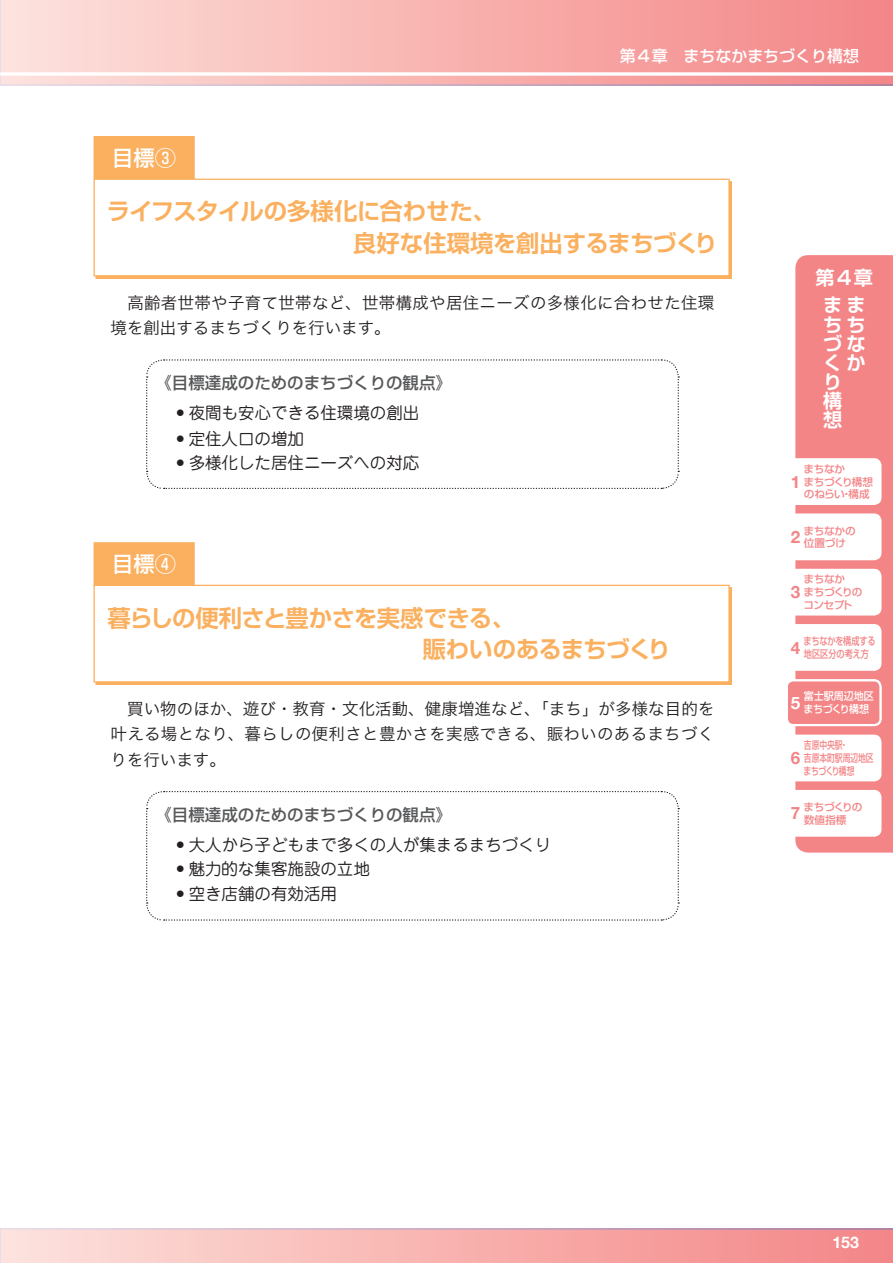
<style>
.page{position:relative;width:893px;height:1263px;background:#fff}
.page>*{position:absolute;margin:0;border:0;box-sizing:border-box;transform-origin:0 0}
.t1{font:700 23.4px/32px "Shin Go Pro De";letter-spacing:-.025em;color:#fab05f}
.t2{font:500 21.3px "Shin Go Pro";color:#fff}
.t3{font:700 19.2px/19.2px "Shin Go Pro De";color:#fff;text-align:center}
.t4{font:700 16.95px "Helvetica Neue";color:#f38587}
.t5{font:700 16.95px "Helvetica Neue";color:#fff}
.t6{font:16.5px/25.5px "Hira Kaku Pro W3";letter-spacing:.02em;color:#231f20}
.t7{font:16.5px "Jun 201 Pro";color:#231f20}
.t8{font:500 16.5px "Shin Go Pro";color:#57585a}
.t9{font:500 15.9px "Shin Go Pro";color:#fff}
.t10{font:700 15.9px "Helvetica Neue";color:#fff}
.t11{font:500 10.65px/12.8px "Shin Go Pro";letter-spacing:-.03em;color:#f38587}
.t12{font:500 10.65px/12.8px "Shin Go Pro";color:#f38587;scale:.73 1}
.t13{font:500 10.65px/12.8px "Shin Go Pro";letter-spacing:-.03em;color:#f38587;scale:.77 1}
.t14{font:500 10.65px/12.8px "Shin Go Pro";color:#fff;scale:.94 1}
.s1{font-family:"Hira Kaku Pro W3"}
</style>
<div class="page">
<svg style="left:0;top:0;width:893px;height:85px;background:#f7b3b1"></svg>
<svg style="left:0;top:1229px;width:893px;height:34px;background:#f6b3b1"></svg>
<svg style="left:0;top:72px;width:893px;height:4px"></svg>
<svg style="left:795px;top:255px;width:98px;height:598px;background:#f3898b"></svg>
<div style="left:787px;top:791px;width:93px;height:45px;background:#fff;border-radius:6px"></div>
<div style="left:786px;top:790px;width:95px;height:47px;border:2px solid #fff;border-radius:6px"></div>
<div style="left:787px;top:736px;width:93px;height:44px;background:#fff;border-radius:6px"></div>
<div style="left:786px;top:735px;width:95px;height:46px;border:2px solid #fff;border-radius:6px"></div>
<div style="left:787px;top:625px;width:93px;height:45px;background:#fff;border-radius:6px"></div>
<div style="left:786px;top:624px;width:95px;height:47px;border:2px solid #fff;border-radius:6px"></div>
<div style="left:787px;top:570px;width:93px;height:44px;background:#fff;border-radius:6px"></div>
<div style="left:786px;top:569px;width:95px;height:46px;border:2px solid #fff;border-radius:6px"></div>
<div style="left:787px;top:514px;width:93px;height:45px;background:#fff;border-radius:6px"></div>
<div style="left:786px;top:513px;width:95px;height:47px;border:2px solid #fff;border-radius:6px"></div>
<div style="left:787px;top:459px;width:93px;height:45px;background:#fff;border-radius:6px"></div>
<div style="left:786px;top:458px;width:95px;height:47px;border:2px solid #fff;border-radius:6px"></div>
<div style="left:787px;top:680px;width:93px;height:45px;background:#f38587;border-radius:6px"></div>
<div style="left:786px;top:679px;width:95px;height:47px;border:2px solid #fff;border-radius:6px"></div>
<div style="left:94px;top:137px;width:100px;height:42px;background:#fab05f"></div>
<div style="left:94px;top:136px;width:101px;height:44px;border:1px solid #fab05f"></div>
<div style="left:96px;top:181px;width:636px;height:98px;background:#fab05f"></div>
<div style="left:94px;top:179px;width:635px;height:97px;background:#fff"></div>
<div style="left:94px;top:179px;width:636px;height:97px;border:1px solid #fab05f"></div>
<div style="left:94px;top:543px;width:100px;height:42px;background:#fab05f"></div>
<div style="left:94px;top:542px;width:101px;height:44px;border:1px solid #fab05f"></div>
<div style="left:96px;top:587px;width:636px;height:98px;background:#fab05f"></div>
<div style="left:94px;top:585px;width:635px;height:97px;background:#fff"></div>
<div style="left:94px;top:585px;width:636px;height:97px;border:1px solid #fab05f"></div>
<svg style="left:146px;top:359px;width:533px;height:130px"></svg>
<svg style="left:146px;top:791px;width:533px;height:130px"></svg>
<p class="t9" style="left:620px;top:43px;width:241px">第４章　まちなかまちづくり構想</p>
<p class="t2" style="left:112px;top:140px;width:65px">目標③</p>
<h1 class="t1" style="left:353px;top:193px;width:366px;text-indent:-246px">ライフスタイルの多様化に合わせた、<br>良好な住環境を創出するまちづくり</h1>
<p class="t6" style="left:111px;top:289px;width:605px">　高齢者世帯や子育て世帯など、世帯構成や居住ニーズの多様化に合わせた住環境を創出するまちづくりを行います。</p>
<p class="t8" style="left:155px;top:369px;width:298px">《目標達成のためのまちづくりの観点》</p>
<p class="t7" style="left:172px;top:400px;width:249px"><span class="s1">•</span>夜間も安心できる住環境の創出</p>
<p class="t7" style="left:172px;top:425px;width:133px"><span class="s1">•</span>定住人口の増加</p>
<p class="t7" style="left:172px;top:450px;width:249px"><span class="s1">•</span>多様化した居住ニーズへの対応</p>
<p class="t2" style="left:112px;top:547px;width:65px">目標④</p>
<h1 class="t1" style="left:422px;top:599px;width:295px;text-indent:-315px">暮らしの便利さと豊かさを実感できる、<br>賑わいのあるまちづくり　　</h1>
<p class="t6" style="left:111px;top:695px;width:605px;text-align:justify">　買い物のほか、遊び・教育・文化活動、健康増進など、「まち」が多様な目的を叶える場となり、暮らしの便利さと豊かさを実感できる、賑わいのあるまちづくりを行います。</p>
<p class="t8" style="left:155px;top:801px;width:298px">《目標達成のためのまちづくりの観点》</p>
<p class="t7" style="left:172px;top:831px;width:380px"><span class="s1">•</span>大人から子どもまで多くの人が集まるまちづくり</p>
<p class="t7" style="left:172px;top:856px;width:199px"><span class="s1">•</span>魅力的な集客施設の立地</p>
<p class="t7" style="left:172px;top:880px;width:166px"><span class="s1">•</span>空き店舗の有効活用</p>
<p class="t3" style="left:816px;top:261px;width:59px;line-height:27.6px">第４章まま</p>
<p class="t3" style="left:823px;top:312px;width:43px;text-align:left">ちちづなくかり<br>構想</p>
<p class="t4" style="left:791px;top:471px;width:11px">1</p>
<p class="t11" style="left:803px;top:461px;width:71px">まちなか<br>まちづくり構想のねらい・構成</p>
<p class="t4" style="left:791px;top:526px;width:11px">2</p>
<p class="t11" style="left:803px;top:523px;width:54px">まちなかの位置づけ</p>
<p class="t4" style="left:791px;top:582px;width:11px">3</p>
<p class="t11" style="left:803px;top:572px;width:61px">まちなか<br>まちづくりのコンセプト</p>
<p class="t4" style="left:791px;top:637px;width:11px">4</p>
<p class="t13" style="left:804px;top:633px;width:95px">まちなかを構成する地区区分の考え方</p>
<p class="t5" style="left:791px;top:692px;width:11px">5</p>
<p class="t14" style="left:803px;top:689px;width:76px">富士駅周辺地区まちづくり構想</p>
<p class="t4" style="left:791px;top:747px;width:11px">6</p>
<p class="t12" style="left:804px;top:738px;width:98px">吉原中央駅・<br>吉原本町駅周辺地区まちづくり構想</p>
<p class="t4" style="left:791px;top:803px;width:11px">7</p>
<p class="t11" style="left:803px;top:799px;width:61px">まちづくりの数値指標</p>
<p class="t10" style="left:832px;top:1232px;width:28px">153</p>
</div>
